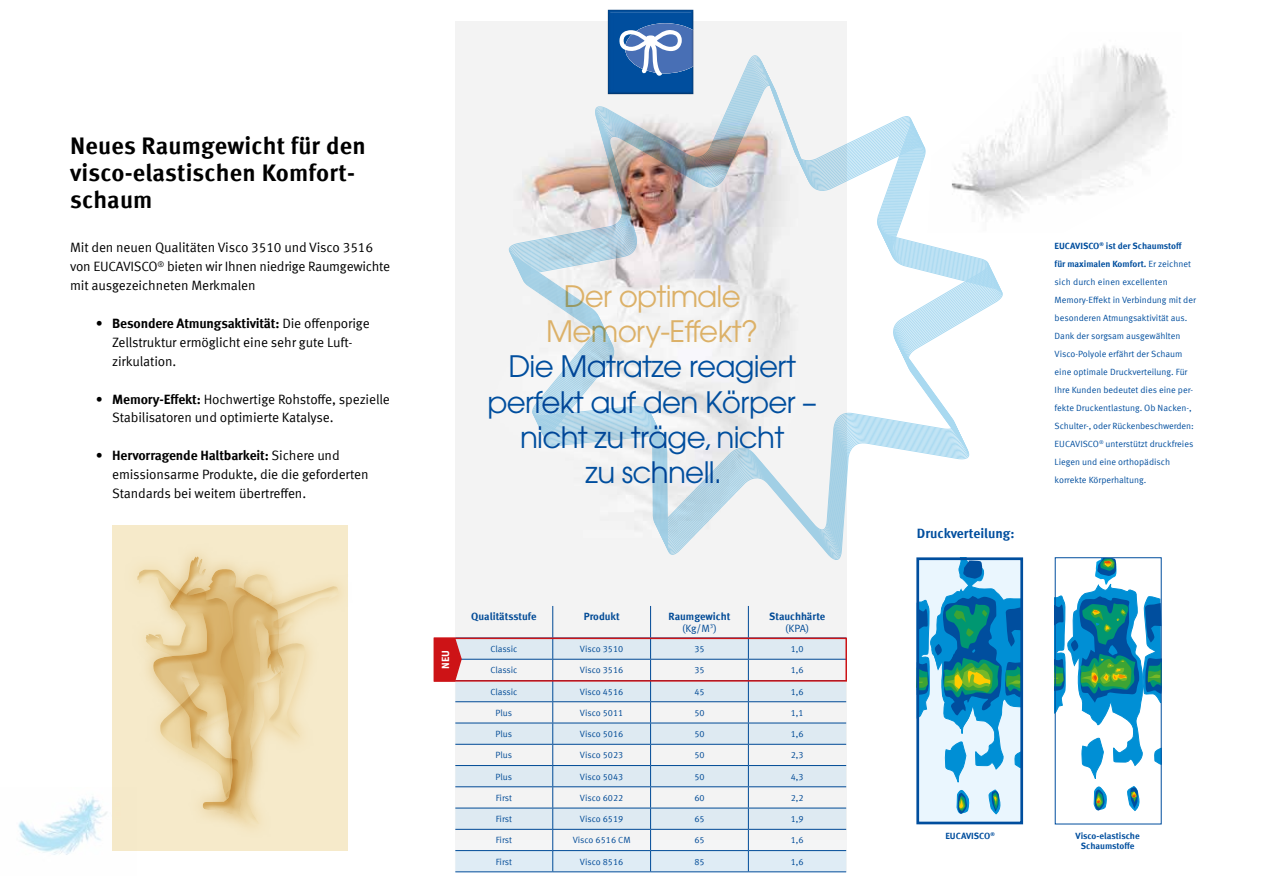
<style>
.page{position:relative;width:1263px;height:893px;background:#fff}
.page>*{position:absolute;margin:0;border:0;box-sizing:border-box;transform-origin:0 0}
.t1{font:29.4px/35.2px "Avant Garde";letter-spacing:-.025em;color:#004e9e;text-align:center}
.t2{font:29.4px/35.2px "Avant Garde";letter-spacing:-.025em;color:#dcb168;text-align:center}
.t3{font:700 24px/27px "Meta Offc";letter-spacing:.01em;color:#000}
.t4{font:13.5px/18.9px "Meta Offc Norm";letter-spacing:-.01em;color:#000}
.t5{font:700 13.5px "Meta Offc";letter-spacing:-.01em;color:#000}
.t6{font:700 13.5px "Meta Offc";color:#004e9e}
.t7{font:700 10.5px "Meta Offc";color:#004e9e}
.t8{font:10.5px "Meta Offc Norm";color:#004e9e}
.t9{font:700 10.5px "Meta Offc";color:#fff}
.t10{font:9px/18px "Meta Offc Norm";color:#004e9e}
.t11{font:700 9px/18px "Meta Offc";color:#004e9e}
.s1{font-family:"Meta Offc Norm";font-weight:400}
.s2{font-family:"Meta Offc";font-weight:700}
</style>
<div class="page">
<div style="left:452px;top:249px;width:394px;height:272px;background:#f3f3f3"></div>
<svg style="left:605px;top:9px;width:89px;height:38px"></svg>
<svg style="left:608px;top:10px;width:85px;height:37px;background:#4075b3"></svg>
<svg style="left:515px;top:76px;width:488px;height:492px"></svg>
<img style="left:928px;top:45px;width:242px;height:187px">
<div style="left:112px;top:525px;width:236px;height:325px;background:#f6eaca"></div>
<svg style="left:137px;top:566px;width:203px;height:259px"></svg>
<div style="left:153px;top:554px;width:132px;height:259px;background:#edd091;opacity:.75"></div>
<img style="left:18px;top:796px;width:118px;height:59px">
<svg style="left:1057px;top:559px;width:102px;height:252px"></svg>
<div style="left:1055px;top:557px;width:106px;height:267px;border:1px solid #004e9e"></div>
<svg style="left:916px;top:557px;width:106px;height:267px;background:#73b5ce"></svg>
<div style="left:456px;top:606px;width:390px;height:267px;background:#f3f3f3"></div>
<svg style="left:463px;top:641px;width:383px;height:230px;fill:#dfecf3"></svg>
<hr style="left:552px;top:606px;width:1px;height:32px;background:#004e9e">
<hr style="left:650px;top:606px;width:1px;height:32px;background:#004e9e">
<hr style="left:748px;top:606px;width:1px;height:32px;background:#004e9e">
<hr style="left:455px;top:659px;width:98px;height:1px;background:#004e9e">
<hr style="left:553px;top:659px;width:98px;height:1px;background:#004e9e">
<hr style="left:651px;top:659px;width:97px;height:1px;background:#004e9e">
<hr style="left:748px;top:659px;width:98px;height:1px;background:#004e9e">
<hr style="left:455px;top:701px;width:98px;height:1px;background:#004e9e">
<hr style="left:553px;top:701px;width:98px;height:1px;background:#004e9e">
<hr style="left:651px;top:701px;width:97px;height:1px;background:#004e9e">
<hr style="left:748px;top:701px;width:98px;height:1px;background:#004e9e">
<hr style="left:455px;top:723px;width:98px;height:1px;background:#004e9e">
<hr style="left:455px;top:744px;width:98px;height:1px;background:#004e9e">
<hr style="left:455px;top:765px;width:98px;height:1px;background:#004e9e">
<hr style="left:455px;top:786px;width:98px;height:1px;background:#004e9e">
<hr style="left:455px;top:808px;width:98px;height:1px;background:#004e9e">
<hr style="left:455px;top:829px;width:98px;height:1px;background:#004e9e">
<hr style="left:455px;top:850px;width:98px;height:1px;background:#004e9e">
<hr style="left:455px;top:871px;width:98px;height:1px;background:#004e9e">
<svg style="left:552px;top:641px;width:1px;height:230px"></svg>
<hr style="left:553px;top:723px;width:98px;height:1px;background:#004e9e">
<hr style="left:553px;top:744px;width:98px;height:1px;background:#004e9e">
<hr style="left:553px;top:765px;width:98px;height:1px;background:#004e9e">
<hr style="left:553px;top:786px;width:98px;height:1px;background:#004e9e">
<hr style="left:553px;top:808px;width:98px;height:1px;background:#004e9e">
<hr style="left:553px;top:829px;width:98px;height:1px;background:#004e9e">
<hr style="left:553px;top:850px;width:98px;height:1px;background:#004e9e">
<hr style="left:553px;top:871px;width:98px;height:1px;background:#004e9e">
<svg style="left:650px;top:641px;width:1px;height:230px"></svg>
<hr style="left:651px;top:723px;width:97px;height:1px;background:#004e9e">
<hr style="left:651px;top:744px;width:97px;height:1px;background:#004e9e">
<hr style="left:651px;top:765px;width:97px;height:1px;background:#004e9e">
<hr style="left:651px;top:786px;width:97px;height:1px;background:#004e9e">
<hr style="left:651px;top:808px;width:97px;height:1px;background:#004e9e">
<hr style="left:651px;top:829px;width:97px;height:1px;background:#004e9e">
<hr style="left:651px;top:850px;width:97px;height:1px;background:#004e9e">
<hr style="left:651px;top:871px;width:97px;height:1px;background:#004e9e">
<svg style="left:748px;top:641px;width:1px;height:230px"></svg>
<hr style="left:748px;top:723px;width:98px;height:1px;background:#004e9e">
<hr style="left:748px;top:744px;width:98px;height:1px;background:#004e9e">
<hr style="left:748px;top:765px;width:98px;height:1px;background:#004e9e">
<hr style="left:748px;top:786px;width:98px;height:1px;background:#004e9e">
<hr style="left:748px;top:808px;width:98px;height:1px;background:#004e9e">
<hr style="left:748px;top:829px;width:98px;height:1px;background:#004e9e">
<hr style="left:748px;top:850px;width:98px;height:1px;background:#004e9e">
<hr style="left:748px;top:871px;width:98px;height:1px;background:#004e9e">
<div style="left:434px;top:638px;width:413px;height:44px;border:2px solid #cd1316"></div>
<svg style="left:433px;top:637px;width:30px;height:236px"></svg>
<h2 class="t3" style="left:70px;top:132px;width:297px">Neues Raumgewicht für den visco-elastischen Komfort&shy;schaum</h2>
<h3 class="t4" style="left:70px;top:239px;width:321px">Mit den neuen Qualitäten Visco 3510 und Visco 3516 von EUCAVISCO<sup>®</sup> bieten wir Ihnen niedrige Raumgewichte mit ausgezeichneten Merkmalen</h3>
<h3 class="t5" style="left:96px;top:315px;width:276px"><span class="s1">•</span> Besondere Atmungsaktivität: <span class="s1">Die offenporige</span></h3>
<h3 class="t4" style="left:112px;top:333px;width:242px">Zellstruktur ermöglicht eine sehr gute Luft&shy;zirkulation.</h3>
<h3 class="t4" style="left:112px;top:390px;width:279px;text-indent:-16px">• <span class="s2">Memory-Effekt:</span> Hochwertige Rohstoffe, spezielle<br>Stabilisatoren und optimierte Katalyse.</h3>
<h3 class="t5" style="left:96px;top:448px;width:246px"><span class="s1">•</span> Hervorragende Haltbarkeit: <span class="s1">Sichere und</span></h3>
<h3 class="t4" style="left:112px;top:465px;width:258px">emissionsarme Produkte, die die geforderten<br>Standards bei weitem übertreffen.</h3>
<h1 class="t2" style="left:546px;top:278px;width:214px">Der optimale<br>Memory-Effekt?</h1>
<h1 class="t1" style="left:488px;top:349px;width:331px">Die Matratze reagiert perfekt auf den Körper – nicht zu träge, nicht<br>zu schnell.</h1>
<p class="t9" style="left:439px;top:669px;width:20px;rotate:-90deg">NEU</p>
<p class="t7" style="left:471px;top:610px;width:67px">Qualitätsstufe</p>
<p class="t7" style="left:584px;top:610px;width:38px">Produkt</p>
<p class="t7" style="left:669px;top:610px;width:63px">Raumgewicht</p>
<p class="t8" style="left:682px;top:622px;width:36px">(Kg/M<sup>3</sup>)</p>
<p class="t7" style="left:769px;top:610px;width:58px">Stauchhärte</p>
<p class="t8" style="left:785px;top:622px;width:26px">(KPA)</p>
<p class="t10" style="left:490px;top:640px;width:29px">Classic</p>
<p class="t10" style="left:580px;top:640px;width:45px">Visco 3510</p>
<p class="t10" style="left:694px;top:640px;width:12px">35</p>
<p class="t10" style="left:791px;top:640px;width:14px">1,0</p>
<p class="t10" style="left:490px;top:661px;width:29px">Classic</p>
<p class="t10" style="left:580px;top:661px;width:45px">Visco 3516</p>
<p class="t10" style="left:694px;top:661px;width:12px">35</p>
<p class="t10" style="left:791px;top:661px;width:14px">1,6</p>
<p class="t10" style="left:490px;top:683px;width:29px">Classic</p>
<p class="t10" style="left:580px;top:683px;width:45px">Visco 4516</p>
<p class="t10" style="left:694px;top:683px;width:12px">45</p>
<p class="t10" style="left:791px;top:683px;width:14px">1,6</p>
<p class="t10" style="left:496px;top:704px;width:18px">Plus</p>
<p class="t10" style="left:580px;top:704px;width:45px">Visco 5011</p>
<p class="t10" style="left:694px;top:704px;width:12px">50</p>
<p class="t10" style="left:791px;top:704px;width:14px">1,1</p>
<p class="t10" style="left:496px;top:725px;width:18px">Plus</p>
<p class="t10" style="left:580px;top:725px;width:45px">Visco 5016</p>
<p class="t10" style="left:694px;top:725px;width:12px">50</p>
<p class="t10" style="left:791px;top:725px;width:14px">1,6</p>
<p class="t10" style="left:496px;top:746px;width:18px">Plus</p>
<p class="t10" style="left:580px;top:746px;width:45px">Visco 5023</p>
<p class="t10" style="left:694px;top:746px;width:12px">50</p>
<p class="t10" style="left:791px;top:746px;width:14px">2,3</p>
<p class="t10" style="left:496px;top:768px;width:18px">Plus</p>
<p class="t10" style="left:580px;top:768px;width:45px">Visco 5043</p>
<p class="t10" style="left:694px;top:768px;width:12px">50</p>
<p class="t10" style="left:791px;top:768px;width:14px">4,3</p>
<p class="t10" style="left:496px;top:789px;width:18px">First</p>
<p class="t10" style="left:580px;top:789px;width:45px">Visco 6022</p>
<p class="t10" style="left:694px;top:789px;width:12px">60</p>
<p class="t10" style="left:791px;top:789px;width:14px">2,2</p>
<p class="t10" style="left:496px;top:810px;width:18px">First</p>
<p class="t10" style="left:580px;top:810px;width:45px">Visco 6519</p>
<p class="t10" style="left:694px;top:810px;width:12px">65</p>
<p class="t10" style="left:791px;top:810px;width:14px">1,9</p>
<p class="t10" style="left:496px;top:831px;width:18px">First</p>
<p class="t10" style="left:573px;top:831px;width:59px">Visco 6516 CM</p>
<p class="t10" style="left:694px;top:831px;width:12px">65</p>
<p class="t10" style="left:791px;top:831px;width:14px">1,6</p>
<p class="t10" style="left:496px;top:853px;width:18px">First</p>
<p class="t10" style="left:580px;top:853px;width:45px">Visco 8516</p>
<p class="t10" style="left:694px;top:853px;width:12px">85</p>
<p class="t10" style="left:791px;top:853px;width:14px">1,6</p>
<h3 class="t6" style="left:917px;top:525px;width:99px">Druckverteilung:</h3>
<p class="t11" style="left:1054px;top:237px;width:138px">EUCAVISCO<sup>®</sup> ist der Schaumstoff für maximalen Komfort. <span class="s1">Er zeichnet</span></p>
<p class="t10" style="left:1054px;top:273px;width:143px">sich durch einen excellenten Memory-Effekt in Verbindung mit der besonderen Atmungsaktivität aus.<br>Dank der sorgsam ausgewählten Visco-Polyole erfährt der Schaum eine optimale Druckverteilung. Für Ihre Kunden bedeutet dies eine per&shy;fekte Druckentlastung. Ob Nacken-, Schulter-, oder Rückenbeschwerden:<br>EUCAVISCO<sup>®</sup> unterstützt druckfreies Liegen und eine orthopädisch korrekte Körperhaltung.</p>
<p class="t11" style="left:945px;top:827px;width:51px">EUCAVISCO<sup>®</sup></p>
<p class="t11" style="left:1075px;top:830px;width:66px;line-height:10.8px;text-align:center">Visco-elastische<br>Schaumstoffe</p>
</div>
